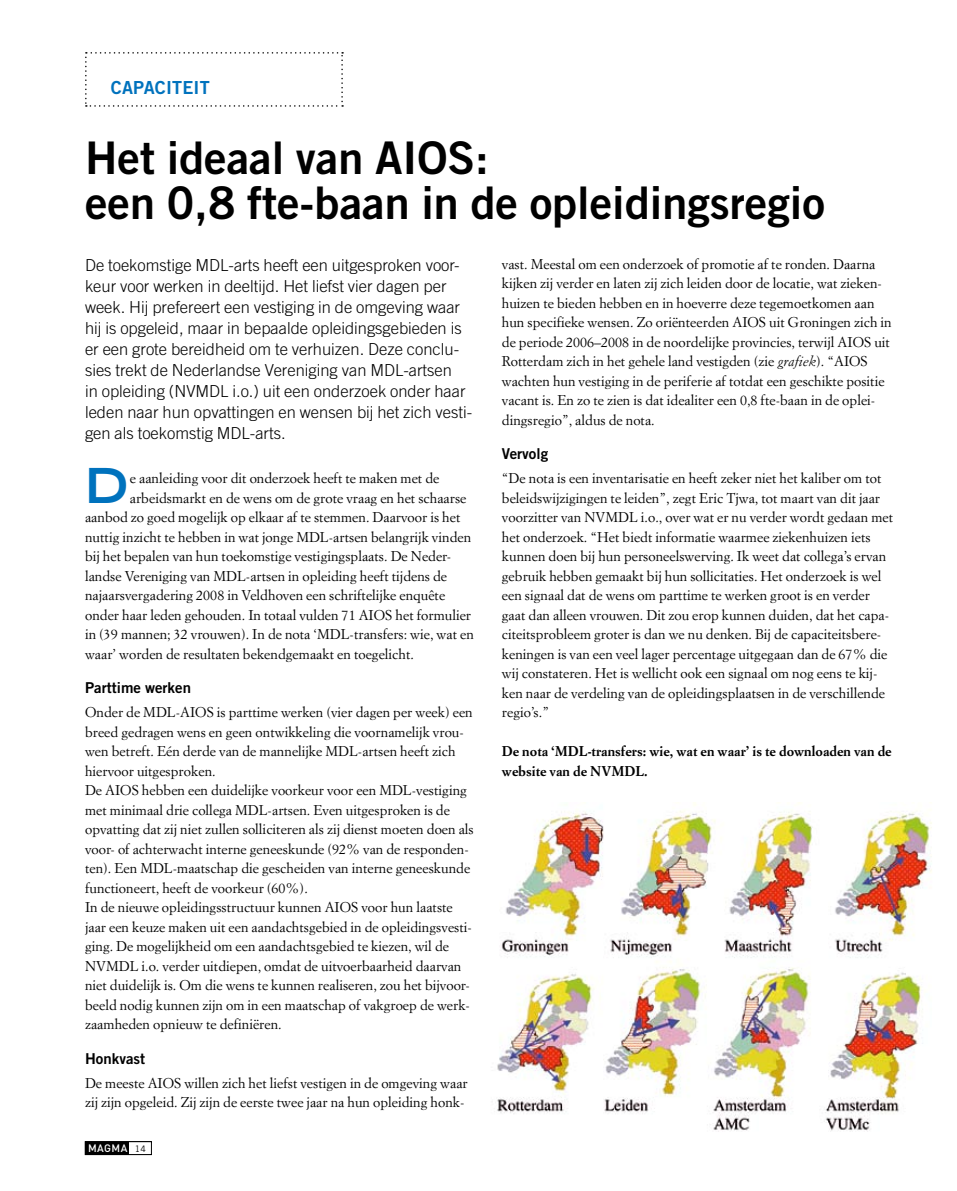
<style>
.page{position:relative;width:957px;height:1191px;background:#fff}
.page>*{position:absolute;margin:0;border:0;box-sizing:border-box;transform-origin:0 0}
.t1{font:700 expanded 48.3px "Trade Gothic LH";color:#0072bd}
.t2{font:45px/45px "Trade Gothic Bold Two";color:#000}
.t3{font:18px "Trade Gothic Bold Two";letter-spacing:.01em;color:#0072bd}
.t4{font:300 16.5px/21px "Trade Gothic";color:#000}
.t5{font:15px "Trade Gothic Bold Two";color:#000}
.t6{font:13.95px/19.5px "Simoncini Garamond";letter-spacing:.005em;color:#000}
.t7{font:700 13.95px/19.5px "Simoncini Garamond";letter-spacing:.005em;color:#000}
.t8{font:500 10.65px "DIN";letter-spacing:.04em;color:#fff}
.s1{font-family:"Trade Gothic";font-weight:400;font-size:9px;color:#000}
.s2{font-style:italic}
</style>
<div class="page">
<div style="left:85px;top:1141px;width:67px;height:13px;border:1px solid #000"></div>
<div style="left:85px;top:1141px;width:44px;height:13px;background:#000"></div>
<svg style="left:85px;top:52px;width:258px;height:55px"></svg>
<img style="left:497px;top:802px;width:435px;height:330px">
<p class="t3" style="left:111px;top:77px;width:100px">CAPACITEIT</p>
<h2 class="t2" style="left:85px;top:135px;width:741px">Het ideaal van AIOS:<br>een 0,8 fte-baan in de opleidingsregio</h2>
<p class="t4" style="left:85px;top:254px;width:389px">De toekomstige MDL-arts heeft een uitgesproken voor&shy;keur voor werken in deeltijd. Het liefst vier dagen per week. Hij prefereert een vestiging in de omgeving waar hij is opgeleid, maar in bepaalde opleidingsgebieden is er een grote bereidheid om te verhuizen. Deze conclu&shy;sies trekt de Nederlandse Vereniging van MDL-artsen<br>in opleiding (NVMDL i.o.) uit een onderzoek onder haar leden naar hun opvattingen en wensen bij het zich vesti&shy;gen als toekomstig MDL-arts.</p>
<h1 class="t1" style="left:85px;top:454px;width:44px">D</h1>
<p class="t6" style="left:130px;top:468px;width:311px">e aanleiding voor dit onderzoek heeft te maken met de</p>
<p class="t6" style="left:130px;top:488px;width:338px">arbeidsmarkt en de wens om de grote vraag en het schaarse</p>
<p class="t6" style="left:85px;top:507px;width:377px">aanbod zo goed mogelijk op elkaar af te stemmen. Daarvoor is het</p>
<p class="t6" style="left:85px;top:527px;width:388px">nuttig inzicht te hebben in wat jonge MDL-artsen belangrijk vinden</p>
<p class="t6" style="left:85px;top:546px;width:367px">bij het bepalen van hun toekomstige vestigingsplaats. De Neder-</p>
<p class="t6" style="left:85px;top:566px;width:363px">landse Vereniging van MDL-artsen in opleiding heeft tijdens de</p>
<p class="t6" style="left:85px;top:585px;width:362px">najaarsvergadering 2008 in Veldhoven een schriftelijke enquête</p>
<p class="t6" style="left:85px;top:605px;width:387px">onder haar leden gehouden. In totaal vulden 71 AIOS het formulier</p>
<p class="t6" style="left:85px;top:624px;width:390px">in (39 mannen; 32 vrouwen). In de nota ‘MDL-transfers: wie, wat en</p>
<p class="t6" style="left:85px;top:644px;width:330px">waar’ worden de resultaten bekendgemaakt en toegelicht.</p>
<p class="t5" style="left:85px;top:678px;width:107px">Parttime werken</p>
<p class="t6" style="left:85px;top:702px;width:390px">Onder de MDL-AIOS is parttime werken (vier dagen per week) een breed gedragen wens en geen ontwikkeling die voornamelijk vrou&shy;wen betreft. Eén derde van de mannelijke MDL-artsen heeft zich hiervoor uitgesproken.<br>De AIOS hebben een duidelijke voorkeur voor een MDL-vestiging met minimaal drie collega MDL-artsen. Even uitgesproken is de opvatting dat zij niet zullen solliciteren als zij dienst moeten doen als voor- of achterwacht interne geneeskunde (92% van de responden&shy;ten). Een MDL-maatschap die gescheiden van interne geneeskunde functioneert, heeft de voorkeur (60%).<br>In de nieuwe opleidingsstructuur kunnen AIOS voor hun laatste jaar een keuze maken uit een aandachtsgebied in de opleidingsvesti&shy;ging. De mogelijkheid om een aandachtsgebied te kiezen, wil de NVMDL i.o. verder uitdiepen, omdat de uitvoerbaarheid daarvan niet duidelijk is. Om die wens te kunnen realiseren, zou het bijvoor&shy;beeld nodig kunnen zijn om in een maatschap of vakgroep de werk&shy;zaamheden opnieuw te definiëren.</p>
<p class="t5" style="left:85px;top:1049px;width:62px">Honkvast</p>
<p class="t6" style="left:85px;top:1073px;width:384px">De meeste AIOS willen zich het liefst vestigen in de omgeving waar zij zijn opgeleid. Zij zijn de eerste twee jaar na hun opleiding honk-</p>
<p class="t8" style="left:88px;top:1141px;width:59px">MAGMA <span class="s1">14</span></p>
<p class="t6" style="left:502px;top:254px;width:391px">vast. Meestal om een onderzoek of promotie af te ronden. Daarna kijken zij verder en laten zij zich leiden door de locatie, wat zieken&shy;huizen te bieden hebben en in hoeverre deze tegemoetkomen aan hun specifieke wensen. Zo oriënteerden AIOS uit Groningen zich in de periode 2006–2008 in de noordelijke provincies, terwijl AIOS uit Rotterdam zich in het gehele land vestigden (zie <span class="s2">grafiek</span>). “AIOS wachten hun vestiging in de periferie af totdat een geschikte positie vacant is. En zo te zien is dat idealiter een 0,8 fte-baan in de oplei&shy;dingsregio”, aldus de nota.</p>
<p class="t5" style="left:502px;top:444px;width:48px">Vervolg</p>
<p class="t6" style="left:502px;top:468px;width:393px">“De nota is een inventarisatie en heeft zeker niet het kaliber om tot beleidswijzigingen te leiden”, zegt Eric Tjwa, tot maart van dit jaar voorzitter van NVMDL i.o., over wat er nu verder wordt gedaan met het onderzoek. “Het biedt informatie waarmee ziekenhuizen iets kunnen doen bij hun personeelswerving. Ik weet dat collega’s ervan gebruik hebben gemaakt bij hun sollicitaties. Het onderzoek is wel een signaal dat de wens om parttime te werken groot is en verder gaat dan alleen vrouwen. Dit zou erop kunnen duiden, dat het capa&shy;citeitsprobleem groter is dan we nu denken. Bij de capaciteitsbere&shy;keningen is van een veel lager percentage uitgegaan dan de 67% die wij constateren. Het is wellicht ook een signaal om nog eens te kij&shy;ken naar de verdeling van de opleidingsplaatsen in de verschillende regio’s.”</p>
<p class="t7" style="left:502px;top:742px;width:391px">De nota ‘MDL-transfers: wie, wat en waar’ is te downloaden van de website van de NVMDL.</p>
</div>
